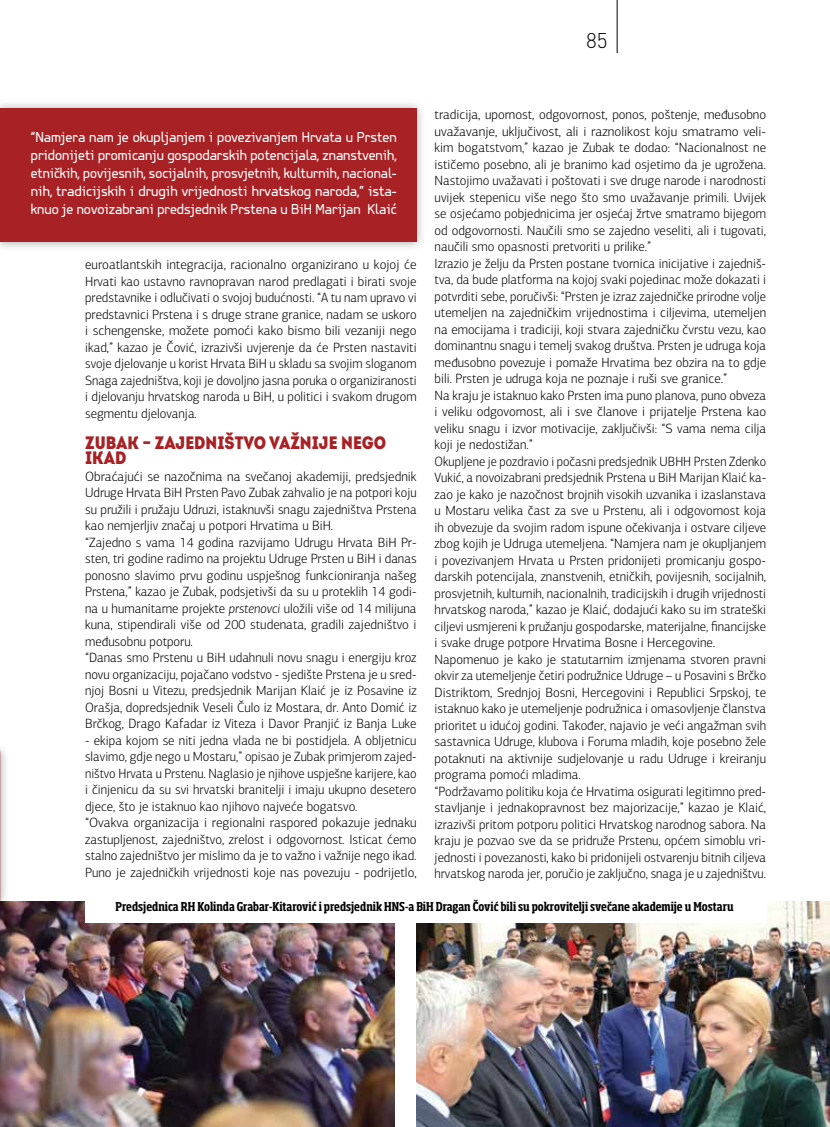
<style>
.page{position:relative;width:830px;height:1127px;background:#fff}
.page>*{position:absolute;margin:0;border:0;box-sizing:border-box;transform-origin:0 0}
.t1{font:300 21px "DIN Pro";color:#000}
.t2{font:18px/15px "Intro Cond Black Free";color:#a72125}
.t3{font:15px/18px "PF Isotext Pro";color:#fff;text-align:justify}
.t4{font:300 13.5px/16.5px "PF Agora Sans Pro";color:#000}
.t5{font:700 condensed 12px "Soho Std";color:#000}
.s1{font-style:italic}
</style>
<div class="page">
<hr style="left:616px;top:0;width:1px;height:53px;background:#000">
<img style="left:416px;top:901px;width:413px;height:226px">
<img style="left:0;top:901px;width:394px;height:226px">
<div style="left:0;top:742px;width:10px;height:169px;background:#000;opacity:.35"></div>
<div style="left:0;top:99px;width:426px;height:153px;background:#000;opacity:.35"></div>
<div style="left:0;top:109px;width:416px;height:133px;background:#a72125"></div>
<div style="left:85px;top:895px;width:680px;height:28px;background:#fff"></div>
<h1 class="t1" style="left:585px;top:26px;width:23px">85</h1>
<p class="t3" style="left:31px;top:128px;width:367px">“Namjera nam je okupljanjem i povezivanjem Hrvata u Prsten pridonijeti promicanju gospodarskih potencijala, znanstvenih, etničkih, povijesnih, socijalnih, prosvjetnih, kulturnih, nacional&shy;nih, tradicijskih i drugih vrijednosti hrvatskog naroda,” ista&shy;knuo je novoizabrani predsjednik Prstena u BiH Marijan Klaić</p>
<p class="t4" style="left:85px;top:256px;width:333px;text-align:justify">euroatlantskih integracija, racionalno organizirano u kojoj će Hrvati kao ustavno ravnopravan narod predlagati i birati svoje predstavnike i odlučivati o svojoj budućnosti. “A tu nam upravo vi predstavnici Prstena i s druge strane granice, nadam se uskoro i schengenske, možete pomoći kako bismo bili vezaniji nego ikad,” kazao je Čović, izrazivši uvjerenje da će Prsten nastaviti svoje djelovanje u korist Hrvata BiH u skladu sa svojim sloganom Snaga zajedništva, koji je dovoljno jasna poruka o organiziranosti i djelovanju hrvatskog naroda u BiH, u politici i svakom drugom segmentu djelovanja.</p>
<h2 class="t2" style="left:85px;top:435px;width:302px">ZUBAK − ZAJEDNIŠTVO VAŽNIJE NEGO<br>IKAD</h2>
<p class="t4" style="left:85px;top:468px;width:333px">Obraćajući se nazočnima na svečanoj akademiji, predsjednik Udruge Hrvata BiH Prsten Pavo Zubak zahvalio je na potpori koju su pružili i pružaju Udruzi, istaknuvši snagu zajedništva Prstena kao nemjerljiv značaj u potpori Hrvatima u BiH.<br>“Zajedno s vama 14 godina razvijamo Udrugu Hrvata BiH Pr&shy;sten, tri godine radimo na projektu Udruge Prsten u BiH i danas ponosno slavimo prvu godinu uspješnog funkcioniranja našeg Prstena,” kazao je Zubak, podsjetivši da su u proteklih 14 godi&shy;na u humanitarne projekte <span class="s1">prstenovci</span> uložili više od 14 milijuna kuna, stipendirali više od 200 studenata, gradili zajedništvo i međusobnu potporu.<br>“Danas smo Prstenu u BiH udahnuli novu snagu i energiju kroz novu organizaciju, pojačano vodstvo - sjedište Prstena je u sred&shy;njoj Bosni u Vitezu, predsjednik Marijan Klaić je iz Posavine iz Orašja, dopredsjednik Veseli Čulo iz Mostara, dr. Anto Domić iz Brčkog, Drago Kafadar iz Viteza i Davor Pranjić iz Banja Luke</p>
<p class="t4" style="left:85px;top:732px;width:333px">- ekipa kojom se niti jedna vlada ne bi postidjela. A obljetnicu slavimo, gdje nego u Mostaru,” opisao je Zubak primjerom zajed&shy;ništvo Hrvata u Prstenu. Naglasio je njihove uspješne karijere, kao i činjenicu da su svi hrvatski branitelji i imaju ukupno desetero djece, što je istaknuo kao njihovo najveće bogatsvo.<br>“Ovakva organizacija i regionalni raspored pokazuje jednaku zastupljenost, zajedništvo, zrelost i odgovornost. Isticat ćemo stalno zajedništvo jer mislimo da je to važno i važnije nego ikad.<br>Puno je zajedničkih vrijednosti koje nas povezuju - podrijetlo,</p>
<p class="t4" style="left:434px;top:106px;width:333px">tradicija, upornost, odgovornost, ponos, poštenje, međusobno uvažavanje, uključivost, ali i raznolikost koju smatramo veli&shy;kim bogatstvom,” kazao je Zubak te dodao: “Nacionalnost ne ističemo posebno, ali je branimo kad osjetimo da je ugrožena.<br>Nastojimo uvažavati i poštovati i sve druge narode i narodnosti uvijek stepenicu više nego što smo uvažavanje primili. Uvijek se osjećamo pobjednicima jer osjećaj žrtve smatramo bijegom od odgovornosti. Naučili smo se zajedno veseliti, ali i tugovati, naučili smo opasnosti pretvoriti u prilike.”<br>Izrazio je želju da Prsten postane tvornica inicijative i zajedniš&shy;tva, da bude platforma na kojoj svaki pojedinac može dokazati i potvrditi sebe, poručivši: “Prsten je izraz zajedničke prirodne volje utemeljen na zajedničkim vrijednostima i ciljevima, utemeljen na emocijama i tradiciji, koji stvara zajedničku čvrstu vezu, kao dominantnu snagu i temelj svakog društva. Prsten je udruga koja međusobno povezuje i pomaže Hrvatima bez obzira na to gdje bili. Prsten je udruga koja ne poznaje i ruši sve granice.”<br>Na kraju je istaknuo kako Prsten ima puno planova, puno obveza i veliku odgovornost, ali i sve članove i prijatelje Prstena kao veliku snagu i izvor motivacije, zaključivši: “S vama nema cilja koji je nedostižan.”<br>Okupljene je pozdravio i počasni predsjednik UBHH Prsten Zdenko Vukić, a novoizabrani predsjednik Prstena u BiH Marijan Klaić ka&shy;zao je kako je nazočnost brojnih visokih uzvanika i izaslanstava u Mostaru velika čast za sve u Prstenu, ali i odgovornost koja ih obvezuje da svojim radom ispune očekivanja i ostvare ciljeve zbog kojih je Udruga utemeljena. “Namjera nam je okupljanjem i povezivanjem Hrvata u Prsten pridonijeti promicanju gospo&shy;darskih potencijala, znanstvenih, etničkih, povijesnih, socijalnih, prosvjetnih, kulturnih, nacionalnih, tradicijskih i drugih vrijednosti hrvatskog naroda,” kazao je Klaić, dodajući kako su im strateški ciljevi usmjereni k pružanju gospodarske, materijalne, financijske i svake druge potpore Hrvatima Bosne i Hercegovine.<br>Napomenuo je kako je statutarnim izmjenama stvoren pravni okvir za utemeljenje četiri podružnice Udruge – u Posavini s Brčko Distriktom, Srednjoj Bosni, Hercegovini i Republici Srpskoj, te istaknuo kako je utemeljenje podružnica i omasovljenje članstva prioritet u idućoj godini. Također, najavio je veći angažman svih sastavnica Udruge, klubova i Foruma mladih, koje posebno žele potaknuti na aktivnije sudjelovanje u radu Udruge i kreiranju programa pomoći mladima.<br>“Podržavamo politiku koja će Hrvatima osigurati legitimno pred&shy;stavljanje i jednakopravnost bez majorizacije,” kazao je Klaić, izrazivši pritom potporu politici Hrvatskog narodnog sabora. Na kraju je pozvao sve da se pridruže Prstenu, općem simoblu vri&shy;jednosti i povezanosti, kako bi pridonijeli ostvarenju bitnih ciljeva hrvatskog naroda jer, poručio je zaključno, snaga je u zajedništvu.</p>
<p class="t5" style="left:115px;top:899px;width:619px">Predsjednica RH Kolinda Grabar-Kitarović i predsjednik HNS-a BiH Dragan Čović bili su pokrovitelji svečane akademije u Mostaru</p>
</div>
